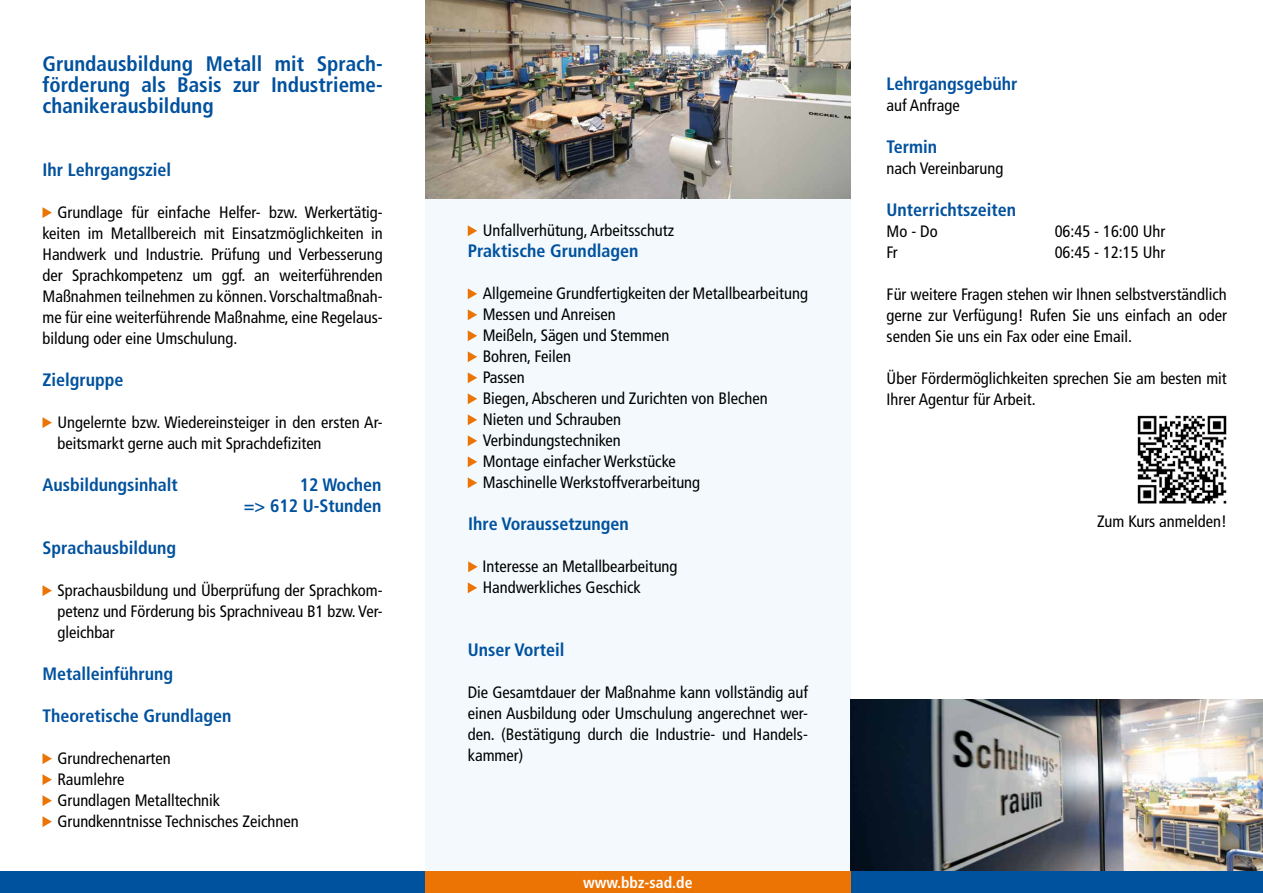
<style>
.page{position:relative;width:1263px;height:893px;background:#fff}
.page>*{position:absolute;margin:0;border:0;box-sizing:border-box;transform-origin:0 0}
.t1{font:700 condensed 21px/21px "Frutiger";color:#00519e;text-align:justify}
.t2{font:700 condensed 18px/21px "Frutiger";color:#00519e;text-align:right}
.t3{font:condensed 16.5px/21px "Frutiger";color:#000}
.t4{font:700 condensed 15.75px "Frutiger";color:#fff}
</style>
<div class="page">
<img style="left:850px;top:699px;width:413px;height:173px">
<div style="left:425px;top:198px;width:425px;height:682px;background:#f3f9fc"></div>
<div style="left:0;top:872px;width:1263px;height:21px;background:#00519e"></div>
<img style="left:425px;top:0;width:425px;height:198px">
<div style="left:425px;top:872px;width:425px;height:21px;background:#ec7405"></div>
<svg style="left:43px;top:207px;width:9px;height:11px"></svg>
<svg style="left:43px;top:417px;width:9px;height:11px"></svg>
<svg style="left:43px;top:585px;width:9px;height:11px"></svg>
<svg style="left:43px;top:753px;width:9px;height:11px"></svg>
<svg style="left:43px;top:774px;width:9px;height:11px"></svg>
<svg style="left:43px;top:795px;width:9px;height:11px"></svg>
<svg style="left:43px;top:816px;width:9px;height:11px"></svg>
<svg style="left:468px;top:225px;width:9px;height:11px"></svg>
<svg style="left:468px;top:288px;width:9px;height:11px"></svg>
<svg style="left:468px;top:309px;width:9px;height:11px"></svg>
<svg style="left:468px;top:330px;width:9px;height:11px"></svg>
<svg style="left:468px;top:351px;width:9px;height:11px"></svg>
<svg style="left:468px;top:372px;width:9px;height:11px"></svg>
<svg style="left:468px;top:393px;width:9px;height:11px"></svg>
<svg style="left:468px;top:414px;width:9px;height:11px"></svg>
<svg style="left:468px;top:435px;width:9px;height:11px"></svg>
<svg style="left:468px;top:456px;width:9px;height:11px"></svg>
<svg style="left:468px;top:477px;width:9px;height:11px"></svg>
<svg style="left:468px;top:561px;width:10px;height:11px"></svg>
<svg style="left:468px;top:582px;width:9px;height:11px"></svg>
<img style="left:1137px;top:415px;width:90px;height:89px">
<p class="t1" style="left:43px;top:53px;width:342px">Grundausbildung Metall mit Sprach&shy;förderung als Basis zur Industrieme&shy;chanikerausbildung</p>
<p class="t2" style="left:43px;top:159px;width:130px">Ihr Lehrgangsziel</p>
<p class="t3" style="left:43px;top:202px;width:342px;text-align:justify;text-indent:15px">Grundlage für einfache Helfer- bzw. Werkertätig&shy;keiten im Metallbereich mit Einsatzmöglichkeiten in Handwerk und Industrie. Prüfung und Verbesserung der Sprachkompetenz um ggf. an weiterführenden Maßnahmen teilnehmen zu können. Vorschaltmaßnah&shy;me für eine weiterführende Maßnahme, eine Regelaus&shy;bildung oder eine Umschulung.</p>
<p class="t2" style="left:43px;top:369px;width:83px">Zielgruppe</p>
<p class="t3" style="left:57px;top:412px;width:327px">Ungelernte bzw. Wiedereinsteiger in den ersten Ar&shy;beitsmarkt gerne auch mit Sprachdefiziten</p>
<p class="t2" style="left:43px;top:474px;width:137px">Ausbildungsinhalt</p>
<p class="t2" style="left:244px;top:474px;width:139px">12 Wochen<br>=&gt; 612 U-Stunden</p>
<p class="t2" style="left:43px;top:537px;width:135px">Sprachausbildung</p>
<p class="t3" style="left:57px;top:580px;width:327px;text-align:justify">Sprachausbildung und Überprüfung der Sprachkom&shy;petenz und Förderung bis Sprachniveau B1 bzw. Ver&shy;gleichbar</p>
<p class="t2" style="left:43px;top:663px;width:132px">Metalleinführung</p>
<p class="t2" style="left:43px;top:705px;width:190px">Theoretische Grundlagen</p>
<p class="t3" style="left:57px;top:748px;width:243px">Grundrechenarten<br>Raumlehre<br>Grundlagen Metalltechnik<br>Grundkenntnisse Technisches Zeichnen</p>
<p class="t3" style="left:483px;top:220px;width:193px">Unfallverhütung, Arbeitsschutz</p>
<p class="t2" style="left:468px;top:240px;width:172px">Praktische Grundlagen</p>
<p class="t3" style="left:483px;top:283px;width:327px">Allgemeine Grundfertigkeiten der Metallbearbeitung<br>Messen und Anreisen<br>Meißeln, Sägen und Stemmen<br>Bohren, Feilen<br>Passen<br>Biegen, Abscheren und Zurichten von Blechen<br>Nieten und Schrauben<br>Verbindungstechniken<br>Montage einfacher Werkstücke<br>Maschinelle Werkstoffverarbeitung</p>
<p class="t2" style="left:468px;top:513px;width:162px">Ihre Voraussetzungen</p>
<p class="t3" style="left:483px;top:556px;width:196px">Interesse an Metallbearbeitung<br>Handwerkliches Geschick</p>
<p class="t2" style="left:468px;top:639px;width:98px">Unser Vorteil</p>
<p class="t3" style="left:468px;top:682px;width:342px;text-align:justify">Die Gesamtdauer der Maßnahme kann vollständig auf einen Ausbildung oder Umschulung angerechnet wer&shy;den. (Bestätigung durch die Industrie- und Handels&shy;kammer)</p>
<p class="t4" style="left:583px;top:873px;width:111px">www.bbz-sad.de</p>
<p class="t2" style="left:887px;top:73px;width:132px">Lehrgangsgebühr</p>
<p class="t3" style="left:887px;top:95px;width:75px">auf Anfrage</p>
<p class="t2" style="left:887px;top:136px;width:52px">Termin</p>
<p class="t3" style="left:887px;top:158px;width:118px">nach Vereinbarung</p>
<p class="t2" style="left:887px;top:199px;width:131px">Unterrichtszeiten</p>
<p class="t3" style="left:887px;top:221px;width:53px">Mo - Do</p>
<p class="t3" style="left:1055px;top:221px;width:112px">06:45 - 16:00 Uhr</p>
<p class="t3" style="left:887px;top:242px;width:13px">Fr</p>
<p class="t3" style="left:1055px;top:242px;width:112px">06:45 - 12:15 Uhr</p>
<p class="t3" style="left:887px;top:284px;width:342px;text-align:justify">Für weitere Fragen stehen wir Ihnen selbstverständlich gerne zur Verfügung! Rufen Sie uns einfach an oder senden Sie uns ein Fax oder eine Email.</p>
<p class="t3" style="left:887px;top:368px;width:342px">Über Fördermöglichkeiten sprechen Sie am besten mit<br>Ihrer Agentur für Arbeit.</p>
<p class="t3" style="left:1097px;top:511px;width:131px">Zum Kurs anmelden!</p>
</div>
